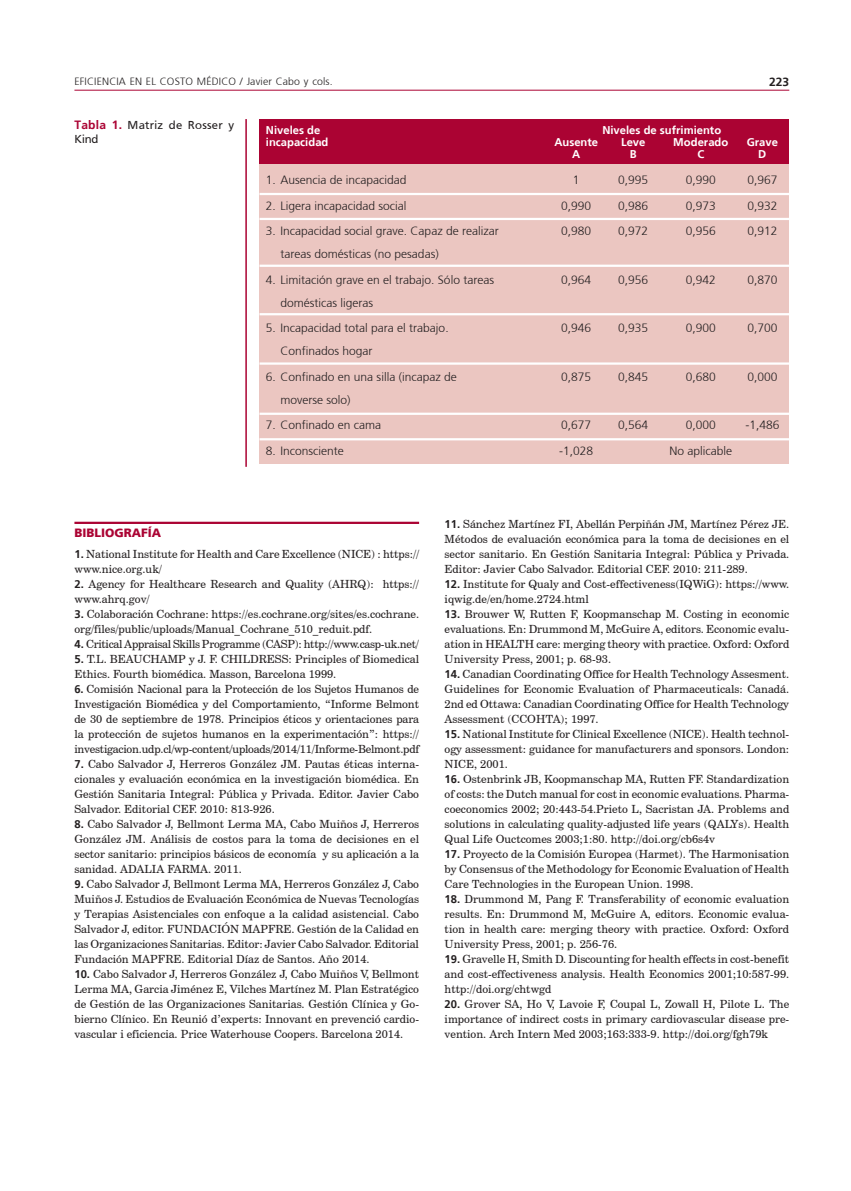
<style>
.page{position:relative;width:851px;height:1191px;background:#fff}
.page>*{position:absolute;margin:0;border:0;box-sizing:border-box;transform-origin:0 0}
.tabla{font:300 12px "Frutiger";color:#231f20}
.tabla_tit{font:12px/14.4px "Frutiger";letter-spacing:.02em;color:#231f20}
.subtit_c_raya{font:900 12px "Frutiger";color:#ab0333}
.t1{font:700 12px "Frutiger";color:#231f20}
.bibliog{font:11.25px/15px "Century Schoolbook BT";color:#231f20;text-align:justify}
.tabla_cab_blanco{font:700 11.25px "Frutiger";color:#fff}
.bibliog-2{font:11.25px "Century Schoolbook BT";letter-spacing:-.025em;color:#231f20}
.t2{font:300 10.5px "Frutiger";letter-spacing:.015em;color:#231f20}
.s1{font-weight:700;color:#ab0333}
.s2{font-family:"Frutiger";font-weight:700}
</style>
<div class="page">
<hr style="left:74px;top:90px;width:715px;height:1px;background:#ab0333">
<hr style="left:74px;top:522px;width:345px;height:2px;background:#ab0333">
<div style="left:260px;top:164px;width:528px;height:300px;background:#ebc6c1"></div>
<div style="left:260px;top:119px;width:528px;height:44px;background:#ab0333"></div>
<hr style="left:259px;top:193px;width:530px;height:2px;background:#fff">
<hr style="left:259px;top:218px;width:530px;height:2px;background:#fff">
<hr style="left:259px;top:265px;width:530px;height:2px;background:#fff">
<hr style="left:259px;top:313px;width:530px;height:2px;background:#fff">
<hr style="left:259px;top:362px;width:530px;height:3px;background:#fff">
<hr style="left:259px;top:412px;width:530px;height:3px;background:#fff">
<hr style="left:259px;top:438px;width:530px;height:2px;background:#fff">
<hr style="left:245px;top:119px;width:2px;height:348px;background:#ab0333">
<p class="t2" style="left:74px;top:76px;width:260px">EFICIENCIA EN EL COSTO MÉDICO / Javier Cabo y cols.</p>
<p class="t1" style="left:769px;top:75px;width:22px">223</p>
<p class="tabla_tit" style="left:74px;top:118px;width:161px"><span class="s1">Tabla 1.</span> Matriz de Rosser y<br>Kind</p>
<p class="tabla_cab_blanco" style="left:266px;top:124px;width:56px">Niveles de</p>
<p class="tabla_cab_blanco" style="left:602px;top:124px;width:120px">Niveles de sufrimiento</p>
<p class="tabla_cab_blanco" style="left:266px;top:136px;width:64px">incapacidad</p>
<p class="tabla_cab_blanco" style="left:554px;top:136px;width:45px">Ausente</p>
<p class="tabla_cab_blanco" style="left:621px;top:136px;width:26px">Leve</p>
<p class="tabla_cab_blanco" style="left:673px;top:136px;width:57px">Moderado</p>
<p class="tabla_cab_blanco" style="left:746px;top:136px;width:33px">Grave</p>
<p class="tabla_cab_blanco" style="left:572px;top:148px;width:10px">A</p>
<p class="tabla_cab_blanco" style="left:629px;top:148px;width:8px">B</p>
<p class="tabla_cab_blanco" style="left:697px;top:148px;width:8px">C</p>
<p class="tabla_cab_blanco" style="left:758px;top:148px;width:10px">D</p>
<p class="tabla" style="left:266px;top:173px;width:142px">1. Ausencia de incapacidad</p>
<p class="tabla" style="left:573px;top:173px;width:8px">1</p>
<p class="tabla" style="left:618px;top:173px;width:32px">0,995</p>
<p class="tabla" style="left:685px;top:173px;width:32px">0,990</p>
<p class="tabla" style="left:747px;top:173px;width:32px">0,967</p>
<p class="tabla" style="left:266px;top:199px;width:142px">2. Ligera incapacidad social</p>
<p class="tabla" style="left:561px;top:199px;width:32px">0,990</p>
<p class="tabla" style="left:618px;top:199px;width:32px">0,986</p>
<p class="tabla" style="left:685px;top:199px;width:32px">0,973</p>
<p class="tabla" style="left:747px;top:199px;width:32px">0,932</p>
<p class="tabla" style="left:266px;top:224px;width:234px">3. Incapacidad social grave. Capaz de realizar</p>
<p class="tabla" style="left:561px;top:224px;width:32px">0,980</p>
<p class="tabla" style="left:618px;top:224px;width:32px">0,972</p>
<p class="tabla" style="left:685px;top:224px;width:32px">0,956</p>
<p class="tabla" style="left:747px;top:224px;width:32px">0,912</p>
<p class="tabla" style="left:280px;top:247px;width:160px">tareas domésticas (no pesadas)</p>
<p class="tabla" style="left:266px;top:273px;width:229px">4. Limitación grave en el trabajo. Sólo tareas</p>
<p class="tabla" style="left:561px;top:273px;width:32px">0,964</p>
<p class="tabla" style="left:618px;top:273px;width:32px">0,956</p>
<p class="tabla" style="left:685px;top:273px;width:32px">0,942</p>
<p class="tabla" style="left:747px;top:273px;width:32px">0,870</p>
<p class="tabla" style="left:280px;top:296px;width:94px">domésticas ligeras</p>
<p class="tabla" style="left:266px;top:321px;width:184px">5. Incapacidad total para el trabajo.</p>
<p class="tabla" style="left:561px;top:321px;width:32px">0,946</p>
<p class="tabla" style="left:618px;top:321px;width:32px">0,935</p>
<p class="tabla" style="left:685px;top:321px;width:32px">0,900</p>
<p class="tabla" style="left:747px;top:321px;width:32px">0,700</p>
<p class="tabla" style="left:280px;top:344px;width:94px">Confinados hogar</p>
<p class="tabla" style="left:266px;top:370px;width:192px">6. Confinado en una silla (incapaz de</p>
<p class="tabla" style="left:561px;top:370px;width:32px">0,875</p>
<p class="tabla" style="left:618px;top:370px;width:32px">0,845</p>
<p class="tabla" style="left:685px;top:370px;width:32px">0,680</p>
<p class="tabla" style="left:747px;top:370px;width:32px">0,000</p>
<p class="tabla" style="left:280px;top:393px;width:72px">moverse solo)</p>
<p class="tabla" style="left:266px;top:418px;width:117px">7. Confinado en cama</p>
<p class="tabla" style="left:561px;top:418px;width:32px">0,677</p>
<p class="tabla" style="left:618px;top:418px;width:32px">0,564</p>
<p class="tabla" style="left:685px;top:418px;width:32px">0,000</p>
<p class="tabla" style="left:745px;top:418px;width:36px">-1,486</p>
<p class="tabla" style="left:266px;top:444px;width:79px">8. Inconsciente</p>
<p class="tabla" style="left:559px;top:444px;width:36px">-1,028</p>
<p class="tabla" style="left:669px;top:444px;width:64px">No aplicable</p>
<p class="subtit_c_raya" style="left:74px;top:525px;width:88px">BIBLIOGRAFÍA</p>
<p class="bibliog" style="left:74px;top:546px;width:346px"><span class="s2">1.</span> National Institute for Health and Care Excellence (NICE) : https:// www.nice.org.uk/</p>
<p class="bibliog" style="left:74px;top:576px;width:346px"><span class="s2">2.</span> Agency for Healthcare Research and Quality (AHRQ): https:// www.ahrq.gov/</p>
<p class="bibliog" style="left:74px;top:606px;width:346px"><span class="s2">3.</span> Colaboración Cochrane: https://es.cochrane.org/sites/es.cochrane. org/files/public/uploads/Manual_Cochrane_510_reduit.pdf.</p>
<p class="bibliog-2" style="left:74px;top:637px;width:346px"><span class="s2">4.</span> Critical Appraisal Skills Programme (CASP): http://www.casp-uk.net/</p>
<p class="bibliog" style="left:74px;top:651px;width:346px"><span class="s2">5.</span> T.L. BEAUCHAMP y J. F. CHILDRESS: Principles of Biomedical<br>Ethics. Fourth biomédica. Masson, Barcelona 1999.</p>
<p class="bibliog" style="left:74px;top:681px;width:346px"><span class="s2">6.</span> Comisión Nacional para la Protección de los Sujetos Humanos de Investigación Biomédica y del Comportamiento, “Informe Belmont de 30 de septiembre de 1978. Principios éticos y orientaciones para la protección de sujetos humanos en la experimentación”: https:// investigacion.udp.cl/wp-content/uploads/2014/11/Informe-Belmont.pdf</p>
<p class="bibliog" style="left:74px;top:756px;width:346px"><span class="s2">7.</span> Cabo Salvador J, Herreros González JM. Pautas éticas interna&shy;cionales y evaluación económica en la investigación biomédica. En Gestión Sanitaria Integral: Pública y Privada. Editor. Javier Cabo Salvador. Editorial CEF. 2010: 813-926.</p>
<p class="bibliog" style="left:74px;top:816px;width:346px"><span class="s2">8.</span> Cabo Salvador J, Bellmont Lerma MA, Cabo Muiños J, Herreros González JM. Análisis de costos para la toma de decisiones en el sector sanitario: principios básicos de economía y su aplicación a la sanidad. ADALIA FARMA. 2011.</p>
<p class="bibliog" style="left:74px;top:876px;width:346px"><span class="s2">9.</span> Cabo Salvador J, Bellmont Lerma MA, Herreros González J, Cabo Muiños J. Estudios de Evaluación Económica de Nuevas Tecnologías y Terapias Asistenciales con enfoque a la calidad asistencial. Cabo Salvador J, editor. FUNDACIÓN MAPFRE. Gestión de la Calidad en las Organizaciones Sanitarias. Editor: Javier Cabo Salvador. Editorial Fundación MAPFRE. Editorial Díaz de Santos. Año 2014.</p>
<p class="bibliog" style="left:74px;top:966px;width:346px"><span class="s2">10.</span> Cabo Salvador J, Herreros González J, Cabo Muiños V, Bellmont Lerma MA, Garcia Jiménez E, Vilches Martínez M. Plan Estratégico de Gestión de las Organizaciones Sanitarias. Gestión Clínica y Go&shy;bierno Clínico. En Reunió d’experts: Innovant en prevenció cardio&shy;vascular i eficiencia. Price Waterhouse Coopers. Barcelona 2014.</p>
<p class="bibliog" style="left:444px;top:516px;width:346px"><span class="s2">11.</span> Sánchez Martínez FI, Abellán Perpiñán JM, Martínez Pérez JE.<br>Métodos de evaluación económica para la toma de decisiones en el sector sanitario. En Gestión Sanitaria Integral: Pública y Privada.<br>Editor: Javier Cabo Salvador. Editorial CEF. 2010: 211-289.</p>
<p class="bibliog" style="left:444px;top:576px;width:346px"><span class="s2">12.</span> Institute for Qualy and Cost-effectiveness(IQWiG): https://www. iqwig.de/en/home.2724.html</p>
<p class="bibliog" style="left:444px;top:606px;width:346px"><span class="s2">13.</span> Brouwer W, Rutten F, Koopmanschap M. Costing in economic evaluations. En: Drummond M, McGuire A, editors. Economic evalu&shy;ation in HEALTH care: merging theory with practice. Oxford: Oxford University Press, 2001; p. 68-93.</p>
<p class="bibliog" style="left:444px;top:666px;width:346px"><span class="s2">14.</span> Canadian Coordinating Office for Health Technology Assesment.<br>Guidelines for Economic Evaluation of Pharmaceuticals: Canadá.<br>2nd ed Ottawa: Canadian Coordinating Office for Health Technology Assessment (CCOHTA); 1997.</p>
<p class="bibliog" style="left:444px;top:726px;width:346px"><span class="s2">15.</span> National Institute for Clinical Excellence (NICE). Health technol&shy;ogy assessment: guidance for manufacturers and sponsors. London:<br>NICE, 2001.</p>
<p class="bibliog" style="left:444px;top:771px;width:346px"><span class="s2">16.</span> Ostenbrink JB, Koopmanschap MA, Rutten FF. Standardization of costs: the Dutch manual for cost in economic evaluations. Pharma&shy;coeconomics 2002; 20:443-54.Prieto L, Sacristan JA. Problems and solutions in calculating quality-adjusted life years (QALYs). Health Qual Life Ouctcomes 2003;1:80. http://doi.org/cb6s4v</p>
<p class="bibliog" style="left:444px;top:846px;width:346px"><span class="s2">17.</span> Proyecto de la Comisión Europea (Harmet). The Harmonisation by Consensus of the Methodology for Economic Evaluation of Health Care Technologies in the European Union. 1998.</p>
<p class="bibliog" style="left:444px;top:891px;width:346px"><span class="s2">18.</span> Drummond M, Pang F. Transferability of economic evaluation results. En: Drummond M, McGuire A, editors. Economic evalua&shy;tion in health care: merging theory with practice. Oxford: Oxford University Press, 2001; p. 256-76.</p>
<p class="bibliog" style="left:444px;top:951px;width:346px"><span class="s2">19.</span> Gravelle H, Smith D. Discounting for health effects in cost-benefit and cost-effectiveness analysis. Health Economics 2001;10:587-99. http://doi.org/chtwgd</p>
<p class="bibliog" style="left:444px;top:996px;width:346px"><span class="s2">20.</span> Grover SA, Ho V, Lavoie F, Coupal L, Zowall H, Pilote L. The importance of indirect costs in primary cardiovascular disease pre&shy;vention. Arch Intern Med 2003;163:333-9. http://doi.org/fgh79k</p>
</div>
